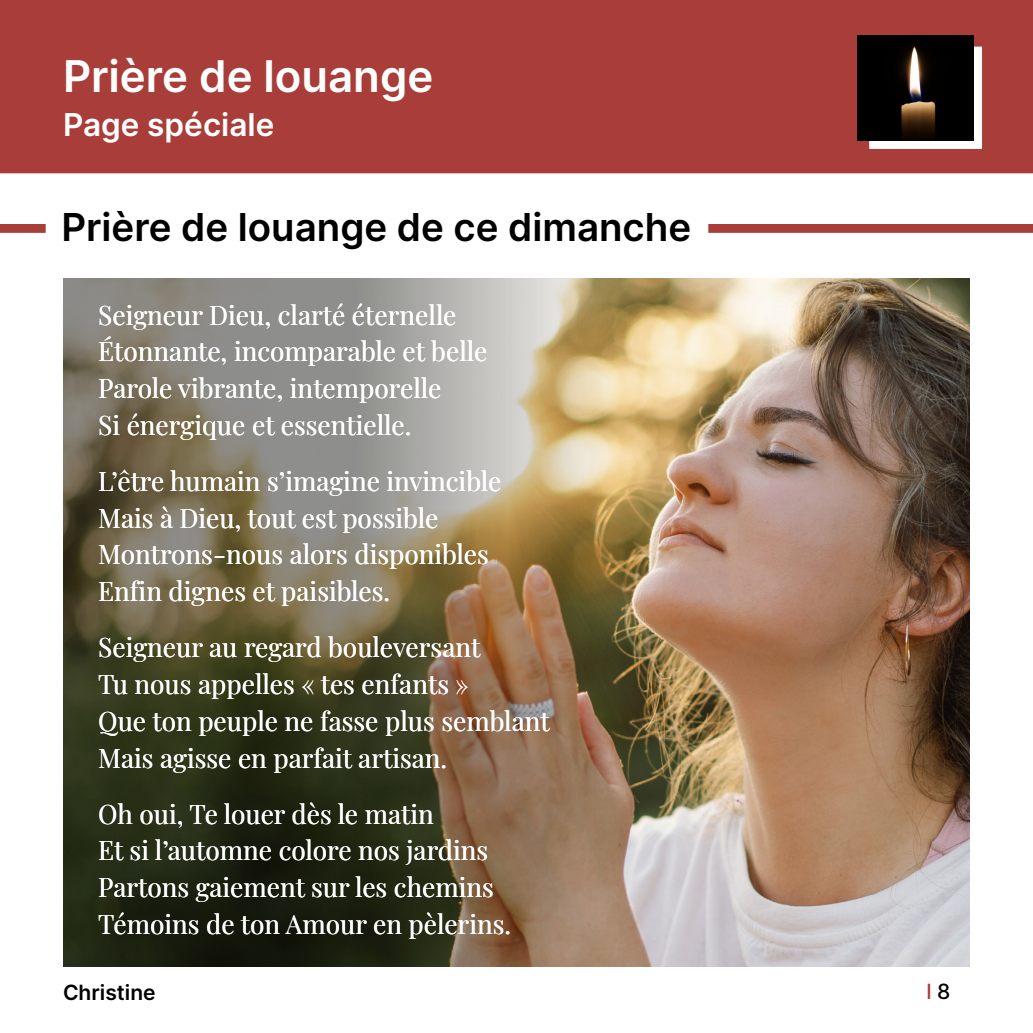
<style>
.page{position:relative;width:1033px;height:1033px;background:#fff}
.page>*{position:absolute;margin:0;border:0;box-sizing:border-box;transform-origin:0 0}
.t1{font:43.75px "Inter";color:#fff}
.t2{font:38.5px "Inter";color:#000}
.t3{font:31.5px "Inter";color:#fff}
.t4{font:26.25px/36.8px "Playfair Display";color:#fff}
.t5{font:21px "Inter";color:#000}
.t6{font:21px "Inter";color:#a83d39}
.s1{color:#000}
</style>
<div class="page">
<img style="left:614px;top:278px;width:356px;height:688px">
<div style="left:1px;top:1px;width:1031px;height:171px;background:#a83d39"></div>
<div style="left:0;top:0;width:1032px;height:173px;border:2px solid #a83d39"></div>
<div style="left:869px;top:47px;width:113px;height:102px;background:#fff;border:2px solid #fff"></div>
<img style="left:857px;top:35px;width:116px;height:106px">
<svg style="left:0;top:224px;width:46px;height:9px"></svg>
<svg style="left:708px;top:224px;width:324px;height:9px;background:#a9403c"></svg>
<img style="left:63px;top:278px;width:551px;height:688px">
<h1 class="t1" style="left:63px;top:45px;width:372px">Prière de louange</h1>
<p class="t3" style="left:63px;top:102px;width:213px">Page spéciale</p>
<h2 class="t2" style="left:61px;top:199px;width:631px">Prière de louange de ce dimanche</h2>
<p class="t4" style="left:98px;top:294px;width:390px">Seigneur Dieu, clarté éternelle<br>Étonnante, incomparable et belle<br>Parole vibrante, intemporelle<br>Si énergique et essentielle.</p>
<p class="t4" style="left:98px;top:460px;width:404px">L’être humain s’imagine invincible<br>Mais à Dieu, tout est possible<br>Montrons-nous alors disponibles<br>Enfin dignes et paisibles.</p>
<p class="t4" style="left:98px;top:626px;width:453px">Seigneur au regard bouleversant<br>Tu nous appelles « tes enfants »<br>Que ton peuple ne fasse plus semblant Mais agisse en parfait artisan.</p>
<p class="t4" style="left:98px;top:793px;width:414px">Oh oui, Te louer dès le matin<br>Et si l’automne colore nos jardins<br>Partons gaiement sur les chemins<br>Témoins de ton Amour en pèlerins.</p>
<p class="t5" style="left:63px;top:977px;width:94px">Christine</p>
<p class="t6" style="left:926px;top:976px;width:26px">l <span class="s1">8</span></p>
</div>
